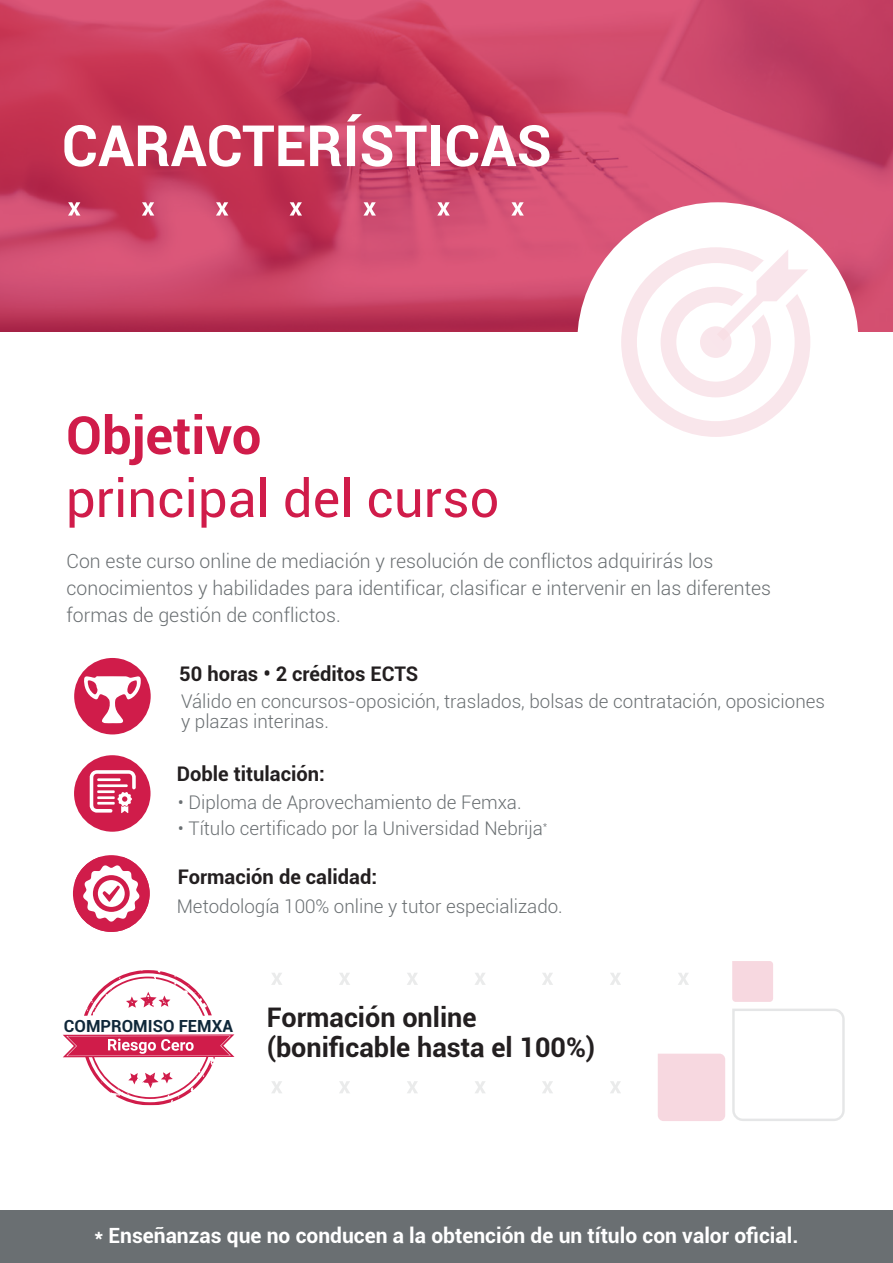
<style>
.page{position:relative;width:893px;height:1263px;background:#fff}
.page>*{position:absolute;margin:0;border:0;box-sizing:border-box;transform-origin:0 0}
.t1{font:700 57px "Roboto";color:#fff}
.t2{font:52.5px "Roboto";color:#d01c4a}
.t3{font:700 52.5px "Roboto";color:#d01c4a}
.t4{font:700 27px "Roboto";color:#231f20}
.t5{font:700 21px "Roboto";color:#fff}
.t6{font:700 20.1px "Roboto";color:#231f20}
.t7{font:300 19.5px/27px "Roboto";color:#6a6f72}
.t8{font:300 18.75px/20.1px "Roboto";color:#6a6f72}
.t9{font:700 16.65px "Roboto";color:#0f2739}
</style>
<div class="page">
<svg style="left:0;top:0;width:893px;height:332px;background:#cb4365"></svg>
<svg style="left:68px;top:202px;width:12px;height:14px"></svg>
<svg style="left:142px;top:202px;width:12px;height:14px"></svg>
<svg style="left:216px;top:202px;width:12px;height:14px"></svg>
<svg style="left:290px;top:202px;width:12px;height:14px"></svg>
<svg style="left:363px;top:202px;width:13px;height:14px"></svg>
<svg style="left:437px;top:202px;width:13px;height:14px"></svg>
<svg style="left:511px;top:202px;width:13px;height:14px"></svg>
<div style="left:577px;top:202px;width:282px;height:282px;background:#fff;border-radius:50%"></div>
<svg style="left:84px;top:970px;width:128px;height:46px"></svg>
<svg style="left:63px;top:1034px;width:171px;height:71px"></svg>
<div style="left:74px;top:658px;width:77px;height:76px;background:#d01c4a;border-radius:50%"></div>
<svg style="left:84px;top:676px;width:58px;height:47px"></svg>
<div style="left:74px;top:755px;width:77px;height:77px;background:#d01c4a;border-radius:50%"></div>
<svg style="left:90px;top:770px;width:46px;height:43px"></svg>
<svg style="left:75px;top:857px;width:75px;height:75px"></svg>
<div style="left:0;top:1210px;width:893px;height:53px;background:#6a6f72"></div>
<svg style="left:732px;top:961px;width:113px;height:160px"></svg>
<div style="left:658px;top:1054px;width:67px;height:67px;background:#f7d8e0"></div>
<svg style="left:271px;top:973px;width:11px;height:12px"></svg>
<svg style="left:339px;top:973px;width:11px;height:12px"></svg>
<svg style="left:407px;top:973px;width:11px;height:12px"></svg>
<svg style="left:475px;top:973px;width:10px;height:12px"></svg>
<svg style="left:542px;top:973px;width:11px;height:12px"></svg>
<svg style="left:610px;top:973px;width:11px;height:12px"></svg>
<svg style="left:678px;top:973px;width:11px;height:12px"></svg>
<svg style="left:272px;top:1081px;width:10px;height:12px"></svg>
<svg style="left:339px;top:1081px;width:11px;height:12px"></svg>
<svg style="left:407px;top:1081px;width:11px;height:12px"></svg>
<svg style="left:475px;top:1081px;width:10px;height:12px"></svg>
<svg style="left:542px;top:1081px;width:11px;height:12px"></svg>
<svg style="left:610px;top:1081px;width:11px;height:12px"></svg>
<svg style="left:621px;top:226px;width:210px;height:211px"></svg>
<div style="left:700px;top:326px;width:31px;height:32px;background:#f9e5eb;border-radius:50%"></div>
<h1 class="t1" style="left:62px;top:106px;width:492px">CARACTERÍSTICAS</h1>
<h2 class="t3" style="left:66px;top:398px;width:197px">Objetivo</h2>
<h2 class="t2" style="left:66px;top:462px;width:435px">principal del curso</h2>
<p class="t7" style="left:67px;top:547px;width:706px">Con este curso online de mediación y resolución de conflictos adquirirás los conocimientos y habilidades para identificar, clasificar e intervenir en las diferentes formas de gestión de conflictos.</p>
<p class="t6" style="left:179px;top:660px;width:241px">50 horas • 2 créditos ECTS</p>
<p class="t8" style="left:181px;top:690px;width:645px">Válido en concursos-oposición, traslados, bolsas de contratación, oposiciones y plazas interinas.</p>
<p class="t6" style="left:177px;top:760px;width:150px">Doble titulación:</p>
<p class="t8" style="left:178px;top:791px;width:345px">• Diploma de Aprovechamiento de Femxa.</p>
<p class="t8" style="left:178px;top:818px;width:371px">• Título certificado por la Universidad Nebrija<sup>*</sup></p>
<p class="t6" style="left:178px;top:863px;width:201px">Formación de calidad:</p>
<p class="t8" style="left:177px;top:896px;width:387px">Metodología 100% online y tutor especializado.</p>
<p class="t9" style="left:64px;top:1014px;width:414px">COMPROMISO FEMXA <sup>Formación</sup> <sup>online</sup></p>
<h3 class="t4" style="left:267px;top:1028px;width:330px">(bonificable hasta el 100%)</h3>
<p class="t5" style="left:94px;top:1221px;width:705px">* Enseñanzas que no conducen a la obtención de un título con valor oficial.</p>
</div>
